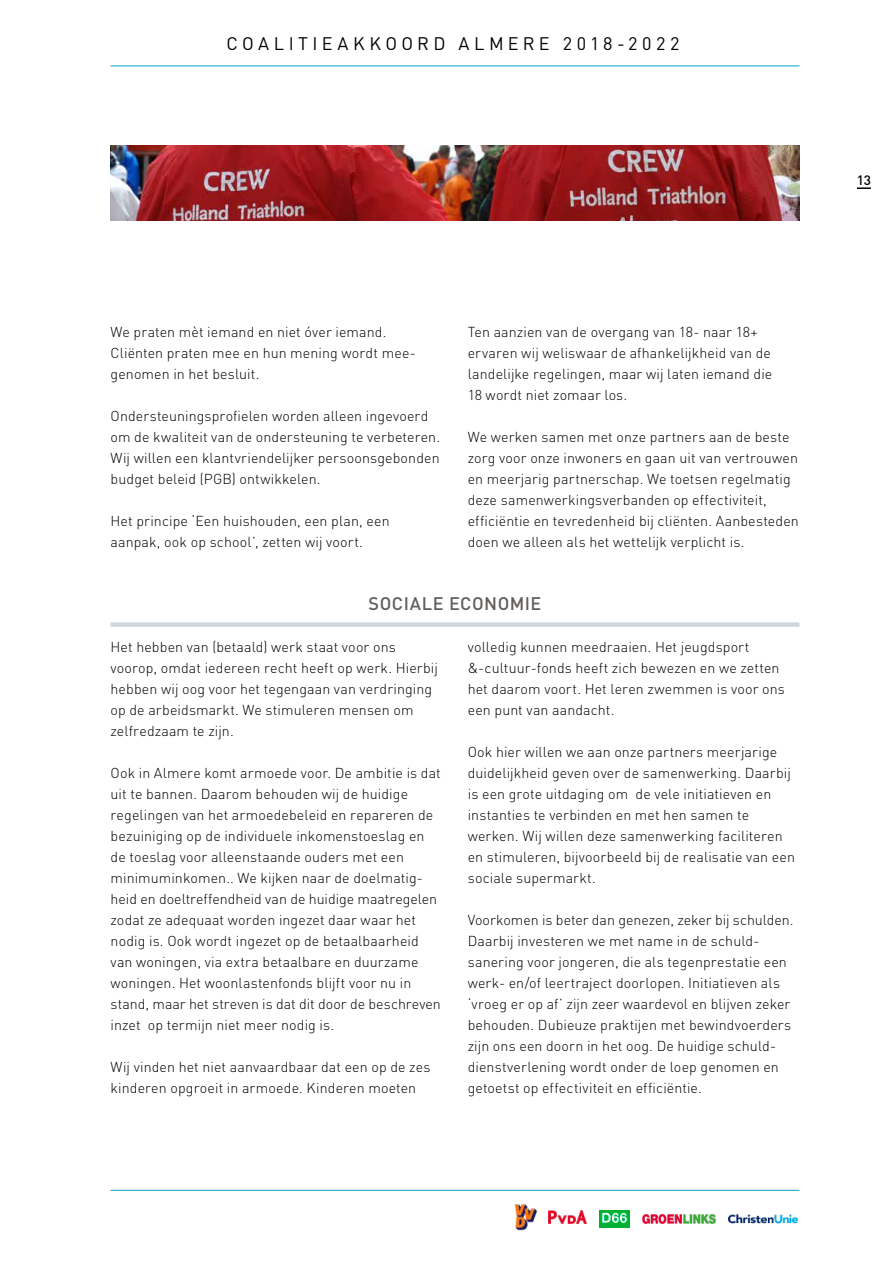
<style>
.page{position:relative;width:893px;height:1263px;background:#fff}
.page>*{position:absolute;margin:0;border:0;box-sizing:border-box;transform-origin:0 0}
.t1{font:18px "DIN";letter-spacing:.25em;color:#000}
.t2{font:500 18px "DIN";letter-spacing:.03em;color:#615e5c}
.t3{font:300 14.25px/21px "DIN";letter-spacing:.005em;color:#000}
.t4{font:500 13.5px "DIN";color:#000}
</style>
<div class="page">
<svg style="left:857px;top:187px;width:14px;height:2px"></svg>
<hr style="left:111px;top:66px;width:688px;height:1px;background:#00a5c0">
<hr style="left:111px;top:1190px;width:688px;height:1px;background:#00a5c0">
<img style="left:548px;top:1211px;width:38px;height:12px">
<img style="left:514px;top:1204px;width:23px;height:27px">
<img style="left:643px;top:1215px;width:73px;height:8px">
<img style="left:729px;top:1214px;width:68px;height:10px">
<img style="left:599px;top:1211px;width:31px;height:17px">
<div style="left:111px;top:622px;width:688px;height:5px;background:#ced7de"></div>
<img style="left:111px;top:146px;width:688px;height:75px">
<p class="t1" style="left:226px;top:33px;width:455px">COALITIEAKKOORD ALMERE 2018-2022</p>
<p class="t3" style="left:111px;top:321px;width:304px">We praten mèt iemand en niet óver iemand.<br>Cliënten praten mee en hun mening wordt mee&shy;genomen in het besluit.</p>
<p class="t3" style="left:111px;top:405px;width:331px">Ondersteuningsprofielen worden alleen ingevoerd om de kwaliteit van de ondersteuning te verbeteren.<br>Wij willen een klantvriendelijker persoonsgebonden budget beleid (PGB) ontwikkelen.</p>
<p class="t3" style="left:111px;top:510px;width:281px">Het principe ‘Een huishouden, een plan, een aanpak, ook op school’, zetten wij voort.</p>
<p class="t3" style="left:468px;top:321px;width:306px">Ten aanzien van de overgang van 18- naar 18+ ervaren wij weliswaar de afhankelijkheid van de landelijke regelingen, maar wij laten iemand die 18 wordt niet zomaar los.</p>
<p class="t3" style="left:468px;top:426px;width:333px">We werken samen met onze partners aan de beste zorg voor onze inwoners en gaan uit van vertrouwen en meerjarig partnerschap. We toetsen regelmatig deze samenwerkingsverbanden op effectiviteit, efficiëntie en tevredenheid bij cliënten. Aanbesteden doen we alleen als het wettelijk verplicht is.</p>
<p class="t2" style="left:369px;top:591px;width:174px">SOCIALE ECONOMIE</p>
<p class="t3" style="left:111px;top:636px;width:329px">Het hebben van (betaald) werk staat voor ons voorop, omdat iedereen recht heeft op werk. Hierbij hebben wij oog voor het tegengaan van verdringing op de arbeidsmarkt. We stimuleren mensen om zelfredzaam te zijn.</p>
<p class="t3" style="left:111px;top:762px;width:332px">Ook in Almere komt armoede voor. De ambitie is dat uit te bannen. Daarom behouden wij de huidige regelingen van het armoedebeleid en repareren de bezuiniging op de individuele inkomenstoeslag en de toeslag voor alleenstaande ouders met een minimuminkomen.. We kijken naar de doelmatig&shy;heid en doeltreffendheid van de huidige maatregelen zodat ze adequaat worden ingezet daar waar het nodig is. Ook wordt ingezet op de betaalbaarheid van woningen, via extra betaalbare en duurzame woningen. Het woonlastenfonds blijft voor nu in stand, maar het streven is dat dit door de beschreven inzet op termijn niet meer nodig is.</p>
<p class="t3" style="left:111px;top:1056px;width:321px">Wij vinden het niet aanvaardbaar dat een op de zes kinderen opgroeit in armoede. Kinderen moeten</p>
<p class="t3" style="left:468px;top:636px;width:319px">volledig kunnen meedraaien. Het jeugdsport &amp;-cultuur-fonds heeft zich bewezen en we zetten het daarom voort. Het leren zwemmen is voor ons een punt van aandacht.</p>
<p class="t3" style="left:468px;top:741px;width:329px">Ook hier willen we aan onze partners meerjarige duidelijkheid geven over de samenwerking. Daarbij is een grote uitdaging om de vele initiatieven en instanties te verbinden en met hen samen te werken. Wij willen deze samenwerking faciliteren en stimuleren, bijvoorbeeld bij de realisatie van een sociale supermarkt.</p>
<p class="t3" style="left:468px;top:909px;width:327px">Voorkomen is beter dan genezen, zeker bij schulden.<br>Daarbij investeren we met name in de schuld&shy;sanering voor jongeren, die als tegenprestatie een werk- en/of leertraject doorlopen. Initiatieven als ‘vroeg er op af’ zijn zeer waardevol en blijven zeker behouden. Dubieuze praktijen met bewindvoerders zijn ons een doorn in het oog. De huidige schuld&shy;dienstverlening wordt onder de loep genomen en getoetst op effectiviteit en efficiëntie.</p>
<p class="t4" style="left:857px;top:171px;width:16px">13</p>
</div>
